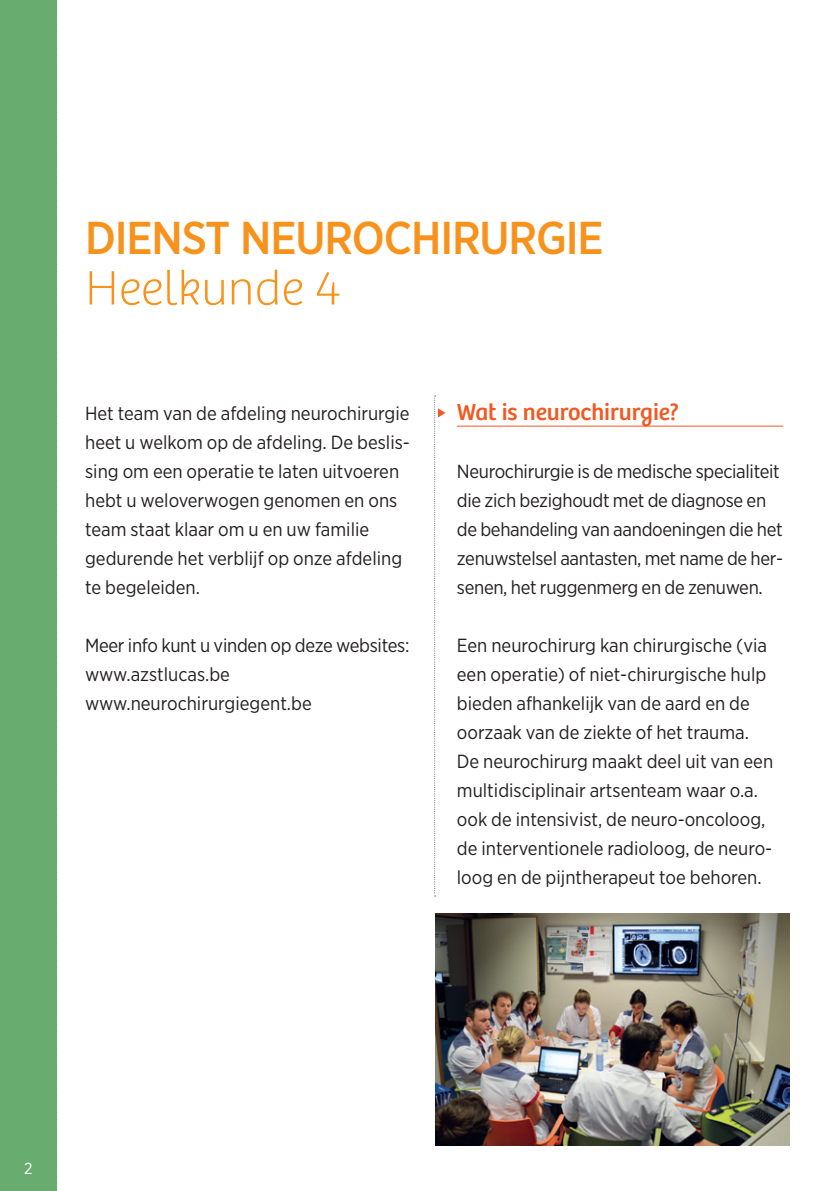
<style>
.page{position:relative;width:840px;height:1191px;background:#fff}
.page>*{position:absolute;margin:0;border:0;box-sizing:border-box;transform-origin:0 0}
.t1{font:100 50px "Bree";color:#f7931d}
.t2{font:500 46px "Gotham Narrow";letter-spacing:-.025em;color:#f7931d}
.t3{font:24px "Bree";color:#f15921}
.t4{font:19px/29px "Gotham Narrow";color:#231f20}
.t5{font:16px "Gotham Narrow";color:#fff}
</style>
<div class="page">
<svg style="left:57px;top:0;width:1px;height:1190px"></svg>
<div style="left:0;top:0;width:57px;height:1191px;background:#68ac6f"></div>
<hr style="left:456px;top:426px;width:326px;height:1px;background:#f15921">
<svg style="left:434px;top:395px;width:11px;height:501px"></svg>
<img style="left:435px;top:913px;width:354px;height:232px">
<h2 class="t2" style="left:85px;top:209px;width:520px">DIENST NEUROCHIRURGIE</h2>
<h1 class="t1" style="left:85px;top:260px;width:256px">Heelkunde 4</h1>
<p class="t4" style="left:85px;top:398px;width:326px">Het team van de afdeling neurochirurgie heet u welkom op de afdeling. De beslis&shy;sing om een operatie te laten uitvoeren hebt u weloverwogen genomen en ons team staat klaar om u en uw familie gedurende het verblijf op onze afdeling te begeleiden.</p>
<p class="t4" style="left:85px;top:630px;width:326px">Meer info kunt u vinden op deze websites: www.azstlucas.be www.neurochirurgiegent.be</p>
<p class="t3" style="left:456px;top:398px;width:224px">Wat is neurochirurgie?</p>
<p class="t4" style="left:456px;top:456px;width:327px">Neurochirurgie is de medische specialiteit die zich bezighoudt met de diagnose en de behandeling van aandoeningen die het zenuwstelsel aantasten, met name de her&shy;senen, het ruggenmerg en de zenuwen.</p>
<p class="t4" style="left:456px;top:630px;width:317px">Een neurochirurg kan chirurgische (via een operatie) of niet-chirurgische hulp bieden afhankelijk van de aard en de oorzaak van de ziekte of het trauma.<br>De neurochirurg maakt deel uit van een multidisciplinair artsenteam waar o.a. ook de intensivist, de neuro-oncoloog, de interventionele radioloog, de neuro&shy;loog en de pijntherapeut toe behoren.</p>
<p class="t5" style="left:24px;top:1158px;width:10px">2</p>
</div>
